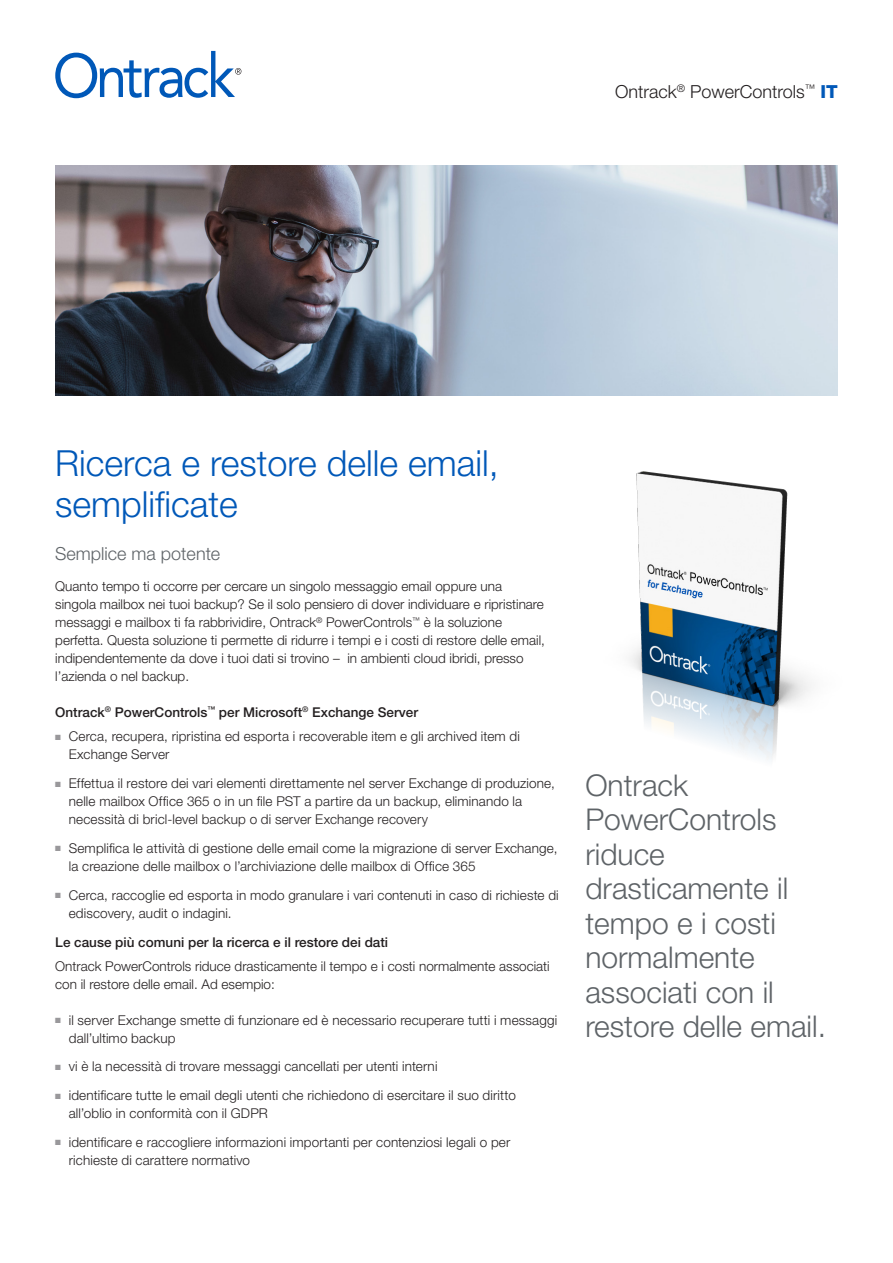
<style>
.page{position:relative;width:893px;height:1263px;background:#fff}
.page>*{position:absolute;margin:0;border:0;box-sizing:border-box;transform-origin:0 0}
.Headline{font:300 36px/40.5px "Helvetica Neue LT Std";color:#0058b8}
.Subhead_1{font:300 30px/34.5px "Helvetica Neue LT Std";color:#5e6367}
.t1{font:300 18px "Helvetica Neue LT Std";color:#231f20}
.Subhead_1-2{font:300 18px "Helvetica Neue LT Std";color:#5e6367}
.Body{font:300 13.5px/18px "Helvetica Neue LT Std";letter-spacing:.005em;color:#231f20}
.Subhead_2{font:500 13.5px "Helvetica Neue LT Std";color:#231f20}
.s1{font-weight:800;color:#0058b8}
.s2{color:#99989b}
</style>
<div class="page">
<svg style="left:55px;top:51px;width:186px;height:47px"></svg>
<img style="left:630px;top:471px;width:181px;height:289px">
<img style="left:55px;top:166px;width:783px;height:229px">
<h3 class="t1" style="left:615px;top:81px;width:224px">Ontrack<sup>®</sup> PowerControls<sup>™</sup> <span class="s1">IT</span></h3>
<p class="Headline" style="left:55px;top:443px;width:445px">Ricerca e restore delle email, semplificate</p>
<p class="Subhead_1-2" style="left:55px;top:542px;width:167px">Semplice ma potente</p>
<p class="Body" style="left:55px;top:577px;width:491px">Quanto tempo ti occorre per cercare un singolo messaggio email oppure una singola mailbox nei tuoi backup? Se il solo pensiero di dover individuare e ripristinare messaggi e mailbox ti fa rabbrividire, Ontrack<sup>®</sup> PowerControls<sup>™</sup> è la soluzione perfetta. Questa soluzione ti permette di ridurre i tempi e i costi di restore delle email, indipendentemente da dove i tuoi dati si trovino – in ambienti cloud ibridi, presso l’azienda o nel backup.</p>
<p class="Subhead_2" style="left:55px;top:704px;width:364px">Ontrack<sup>®</sup> PowerControls<sup>™</sup> per Microsoft<sup>®</sup> Exchange Server</p>
<p class="Body" style="left:69px;top:727px;width:453px;text-indent:-14px"><span class="s2">■</span> Cerca, recupera, ripristina ed esporta i recoverable item e gli archived item di<br>Exchange Server</p>
<p class="Body" style="left:69px;top:774px;width:488px;text-indent:-14px"><span class="s2">■</span> Effettua il restore dei vari elementi direttamente nel server Exchange di produzione, nelle mailbox Office 365 o in un file PST a partire da un backup, eliminando la necessità di bricl-level backup o di server Exchange recovery</p>
<p class="Body" style="left:69px;top:839px;width:490px;text-indent:-14px"><span class="s2">■</span> Semplifica le attività di gestione delle email come la migrazione di server Exchange, la creazione delle mailbox o l’archiviazione delle mailbox di Office 365</p>
<p class="Body" style="left:69px;top:886px;width:491px;text-indent:-14px"><span class="s2">■</span> Cerca, raccoglie ed esporta in modo granulare i vari contenuti in caso di richieste di ediscovery, audit o indagini.</p>
<p class="Subhead_2" style="left:55px;top:934px;width:334px">Le cause più comuni per la ricerca e il restore dei dati</p>
<p class="Body" style="left:55px;top:957px;width:496px">Ontrack PowerControls riduce drasticamente il tempo e i costi normalmente associati con il restore delle email. Ad esempio:</p>
<p class="Body" style="left:69px;top:1010px;width:490px;text-indent:-14px"><span class="s2">■</span> il server Exchange smette di funzionare ed è necessario recuperare tutti i messaggi dall’ultimo backup</p>
<p class="Body" style="left:55px;top:1057px;width:384px"><span class="s2">■</span> vi è la necessità di trovare messaggi cancellati per utenti interni</p>
<p class="Body" style="left:69px;top:1086px;width:449px;text-indent:-14px"><span class="s2">■</span> identificare tutte le email degli utenti che richiedono di esercitare il suo diritto all’oblio in conformità con il GDPR</p>
<p class="Body" style="left:69px;top:1133px;width:443px;text-indent:-14px"><span class="s2">■</span> identificare e raccogliere informazioni importanti per contenziosi legali o per richieste di carattere normativo</p>
<p class="Subhead_1" style="left:585px;top:767px;width:242px">Ontrack<br>PowerControls riduce drasticamente il tempo e i costi normalmente associati con il restore delle email.</p>
</div>
